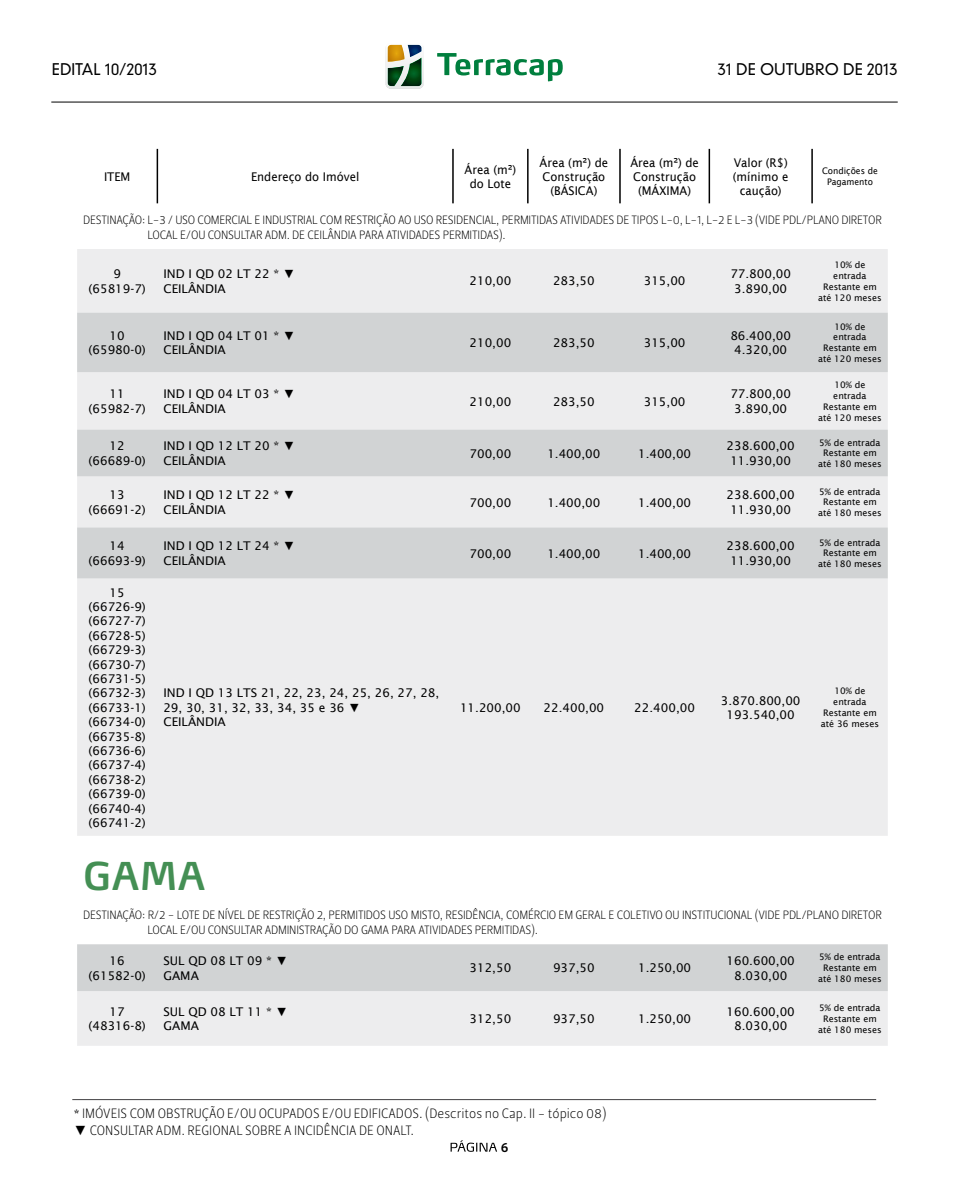
<style>
.page{position:relative;width:957px;height:1191px;background:#fff}
.page>*{position:absolute;margin:0;border:0;box-sizing:border-box;transform-origin:0 0}
.t1{font:600 37.95px "Max Pro";color:#448f54;scale:.95 1}
.t2{font:300 15.6px "DIN Neuzeit Grotesk Std";color:#000}
.t3{font:13.5px "Leitura Sans Grot 1";color:#000}
.t4{font:13.5px "Leitura Sans Grot 3";color:#000}
.t5{font:12px/14.4px "Lucida Sans";color:#000;text-align:center}
.t6{font:12px/15px "Leitura Sans Grot 1";letter-spacing:-.02em;color:#000}
.t7{font:12px/14.4px "Lucida Sans";color:#000;text-align:center;scale:.95 1}
.t8{font:9px/10.8px "Lucida Sans";color:#000;text-align:center}
.t9{font:9px/10.8px "Lucida Sans";color:#000;text-align:center;scale:.95 1}
.s1{font-family:"Arial"}
.s2{font-family:"Lucida Sans";font-size:12px}
</style>
<div class="page">
<svg style="left:450px;top:1140px;width:47px;height:11px"></svg>
<hr style="left:72px;top:1099px;width:804px;height:1px;background:#414042">
<hr style="left:51px;top:102px;width:846px;height:1px;background:#000">
<div style="left:385px;top:43px;width:39px;height:46px;background:#e7e8e9;border-radius:6px"></div>
<svg style="left:385px;top:43px;width:39px;height:44px"></svg>
<svg style="left:437px;top:53px;width:126px;height:28px"></svg>
<div style="left:77px;top:249px;width:811px;height:796px;background:#ededee"></div>
<svg style="left:77px;top:313px;width:811px;height:678px;fill:#ededee"></svg>
<hr style="left:157px;top:149px;width:1px;height:54px;background:#000">
<hr style="left:452px;top:149px;width:2px;height:54px;background:#000">
<hr style="left:527px;top:149px;width:1px;height:54px;background:#000">
<hr style="left:619px;top:149px;width:2px;height:54px;background:#000">
<hr style="left:708px;top:149px;width:2px;height:54px;background:#000">
<hr style="left:811px;top:149px;width:2px;height:54px;background:#000">
<h2 class="t2" style="left:52px;top:60px;width:107px">EDITAL 10/2013</h2>
<h2 class="t2" style="left:718px;top:60px;width:181px">31 DE OUTUBRO DE 2013</h2>
<p class="t7" style="left:104px;top:169px;width:29px">ITEM</p>
<p class="t7" style="left:251px;top:169px;width:115px">Endereço do Imóvel</p>
<p class="t7" style="left:464px;top:162px;width:56px">Área (m²) do Lote</p>
<p class="t7" style="left:539px;top:155px;width:74px">Área (m²) de<br>Construção (BÁSICA)</p>
<p class="t7" style="left:630px;top:155px;width:74px">Área (m²) de<br>Construção (MÁXIMA)</p>
<p class="t7" style="left:733px;top:155px;width:60px">Valor (R$) (mínimo e caução)</p>
<p class="t9" style="left:822px;top:166px;width:60px">Condições de<br>Pagamento</p>
<p class="t6" style="left:148px;top:212px;width:735px;text-indent:-65px">DESTINAÇÃO: L-3 / USO COMERCIAL E INDUSTRIAL COM RESTRIÇÃO AO USO RESIDENCIAL, PERMITIDAS ATIVIDADES DE TIPOS L-0, L-1, L-2 E L-3 (VIDE PDL/PLANO DIRETOR<br>LOCAL E/OU CONSULTAR ADM. DE CEILÂNDIA PARA ATIVIDADES PERMITIDAS).</p>
<p class="t5" style="left:89px;top:267px;width:59px">9 (65819-7)</p>
<p class="t5" style="left:163px;top:267px;width:133px;text-align:left">IND I QD 02 LT 22 * <span class="s1">▼<br></span>CEILÂNDIA</p>
<p class="t5" style="left:469px;top:274px;width:43px">210,00</p>
<p class="t5" style="left:553px;top:274px;width:43px">283,50</p>
<p class="t5" style="left:644px;top:274px;width:43px">315,00</p>
<p class="t5" style="left:730px;top:267px;width:62px">77.800,00<br>3.890,00</p>
<p class="t8" style="left:818px;top:259px;width:65px">10% de entrada<br>Restante em até 120 meses</p>
<p class="t5" style="left:89px;top:328px;width:59px">10 (65980-0)</p>
<p class="t5" style="left:163px;top:328px;width:133px;text-align:left">IND I QD 04 LT 01 * <span class="s1">▼<br></span>CEILÂNDIA</p>
<p class="t5" style="left:469px;top:335px;width:43px">210,00</p>
<p class="t5" style="left:553px;top:335px;width:43px">283,50</p>
<p class="t5" style="left:644px;top:335px;width:43px">315,00</p>
<p class="t5" style="left:730px;top:328px;width:62px">86.400,00<br>4.320,00</p>
<p class="t8" style="left:818px;top:321px;width:65px">10% de entrada<br>Restante em até 120 meses</p>
<p class="t5" style="left:89px;top:387px;width:59px">11 (65982-7)</p>
<p class="t5" style="left:163px;top:387px;width:133px;text-align:left">IND I QD 04 LT 03 * <span class="s1">▼<br></span>CEILÂNDIA</p>
<p class="t5" style="left:469px;top:394px;width:43px">210,00</p>
<p class="t5" style="left:553px;top:394px;width:43px">283,50</p>
<p class="t5" style="left:644px;top:394px;width:43px">315,00</p>
<p class="t5" style="left:730px;top:387px;width:62px">77.800,00<br>3.890,00</p>
<p class="t8" style="left:818px;top:379px;width:65px">10% de entrada<br>Restante em até 120 meses</p>
<p class="t5" style="left:89px;top:439px;width:59px">12 (66689-0)</p>
<p class="t5" style="left:163px;top:439px;width:133px;text-align:left">IND I QD 12 LT 20 * <span class="s1">▼<br></span>CEILÂNDIA</p>
<p class="t5" style="left:469px;top:446px;width:43px">700,00</p>
<p class="t5" style="left:547px;top:446px;width:55px">1.400,00</p>
<p class="t5" style="left:638px;top:446px;width:55px">1.400,00</p>
<p class="t5" style="left:726px;top:439px;width:70px">238.600,00<br>11.930,00</p>
<p class="t8" style="left:818px;top:437px;width:65px">5% de entrada<br>Restante em até 180 meses</p>
<p class="t5" style="left:89px;top:488px;width:59px">13 (66691-2)</p>
<p class="t5" style="left:163px;top:488px;width:133px;text-align:left">IND I QD 12 LT 22 * <span class="s1">▼<br></span>CEILÂNDIA</p>
<p class="t5" style="left:469px;top:495px;width:43px">700,00</p>
<p class="t5" style="left:547px;top:495px;width:55px">1.400,00</p>
<p class="t5" style="left:638px;top:495px;width:55px">1.400,00</p>
<p class="t5" style="left:726px;top:488px;width:70px">238.600,00<br>11.930,00</p>
<p class="t8" style="left:818px;top:486px;width:65px">5% de entrada<br>Restante em até 180 meses</p>
<p class="t5" style="left:89px;top:539px;width:59px">14 (66693-9)</p>
<p class="t5" style="left:163px;top:539px;width:133px;text-align:left">IND I QD 12 LT 24 * <span class="s1">▼<br></span>CEILÂNDIA</p>
<p class="t5" style="left:469px;top:546px;width:43px">700,00</p>
<p class="t5" style="left:547px;top:546px;width:55px">1.400,00</p>
<p class="t5" style="left:638px;top:546px;width:55px">1.400,00</p>
<p class="t5" style="left:726px;top:539px;width:70px">238.600,00<br>11.930,00</p>
<p class="t8" style="left:818px;top:537px;width:65px">5% de entrada<br>Restante em até 180 meses</p>
<p class="t5" style="left:89px;top:585px;width:59px">15 (66726-9) (66727-7) (66728-5) (66729-3) (66730-7) (66731-5) (66732-3) (66733-1) (66734-0) (66735-8) (66736-6) (66737-4) (66738-2) (66739-0) (66740-4) (66741-2)</p>
<p class="t5" style="left:460px;top:700px;width:62px">11.200,00</p>
<p class="t5" style="left:543px;top:700px;width:62px">22.400,00</p>
<p class="t5" style="left:634px;top:700px;width:62px">22.400,00</p>
<p class="t5" style="left:721px;top:693px;width:81px">3.870.800,00<br>193.540,00</p>
<p class="t8" style="left:821px;top:686px;width:60px">10% de entrada<br>Restante em até 36 meses</p>
<p class="t5" style="left:163px;top:686px;width:277px;text-align:left">IND I QD 13 LTS 21, 22, 23, 24, 25, 26, 27, 28,<br>29, 30, 31, 32, 33, 34, 35 e 36 <span class="s1">▼<br></span>CEILÂNDIA</p>
<h1 class="t1" style="left:83px;top:852px;width:130px">GAMA</h1>
<p class="t6" style="left:148px;top:907px;width:735px;text-indent:-65px">DESTINAÇÃO: R/2 - LOTE DE NÍVEL DE RESTRIÇÃO 2, PERMITIDOS USO MISTO, RESIDÊNCIA, COMÉRCIO EM GERAL E COLETIVO OU INSTITUCIONAL (VIDE PDL/PLANO DIRETOR<br>LOCAL E/OU CONSULTAR ADMINISTRAÇÃO DO GAMA PARA ATIVIDADES PERMITIDAS).</p>
<p class="t5" style="left:89px;top:953px;width:59px">16 (61582-0)</p>
<p class="t5" style="left:163px;top:953px;width:126px;text-align:left">SUL QD 08 LT 09 * <span class="s1">▼<br></span>GAMA</p>
<p class="t5" style="left:469px;top:960px;width:43px">312,50</p>
<p class="t5" style="left:553px;top:960px;width:43px">937,50</p>
<p class="t5" style="left:638px;top:960px;width:55px">1.250,00</p>
<p class="t5" style="left:726px;top:953px;width:70px">160.600,00<br>8.030,00</p>
<p class="t8" style="left:818px;top:951px;width:65px">5% de entrada<br>Restante em até 180 meses</p>
<p class="t5" style="left:89px;top:1004px;width:59px">17 (48316-8)</p>
<p class="t5" style="left:163px;top:1004px;width:126px;text-align:left">SUL QD 08 LT 11 * <span class="s1">▼<br></span>GAMA</p>
<p class="t5" style="left:469px;top:1011px;width:43px">312,50</p>
<p class="t5" style="left:553px;top:1011px;width:43px">937,50</p>
<p class="t5" style="left:638px;top:1011px;width:55px">1.250,00</p>
<p class="t5" style="left:726px;top:1004px;width:70px">160.600,00<br>8.030,00</p>
<p class="t8" style="left:818px;top:1002px;width:65px">5% de entrada<br>Restante em até 180 meses</p>
<p class="t3" style="left:74px;top:1105px;width:534px"><span class="s2">*</span> IMÓVEIS COM OBSTRUÇÃO E/OU OCUPADOS E/OU EDIFICADOS. (Descritos no Cap. II - tópico 08)</p>
<p class="t3" style="left:74px;top:1122px;width:342px"><span class="s1">▼</span> CONSULTAR ADM. REGIONAL SOBRE A INCIDÊNCIA DE ONALT.</p>
<p class="t4" style="left:501px;top:1139px;width:9px">6</p>
</div>
